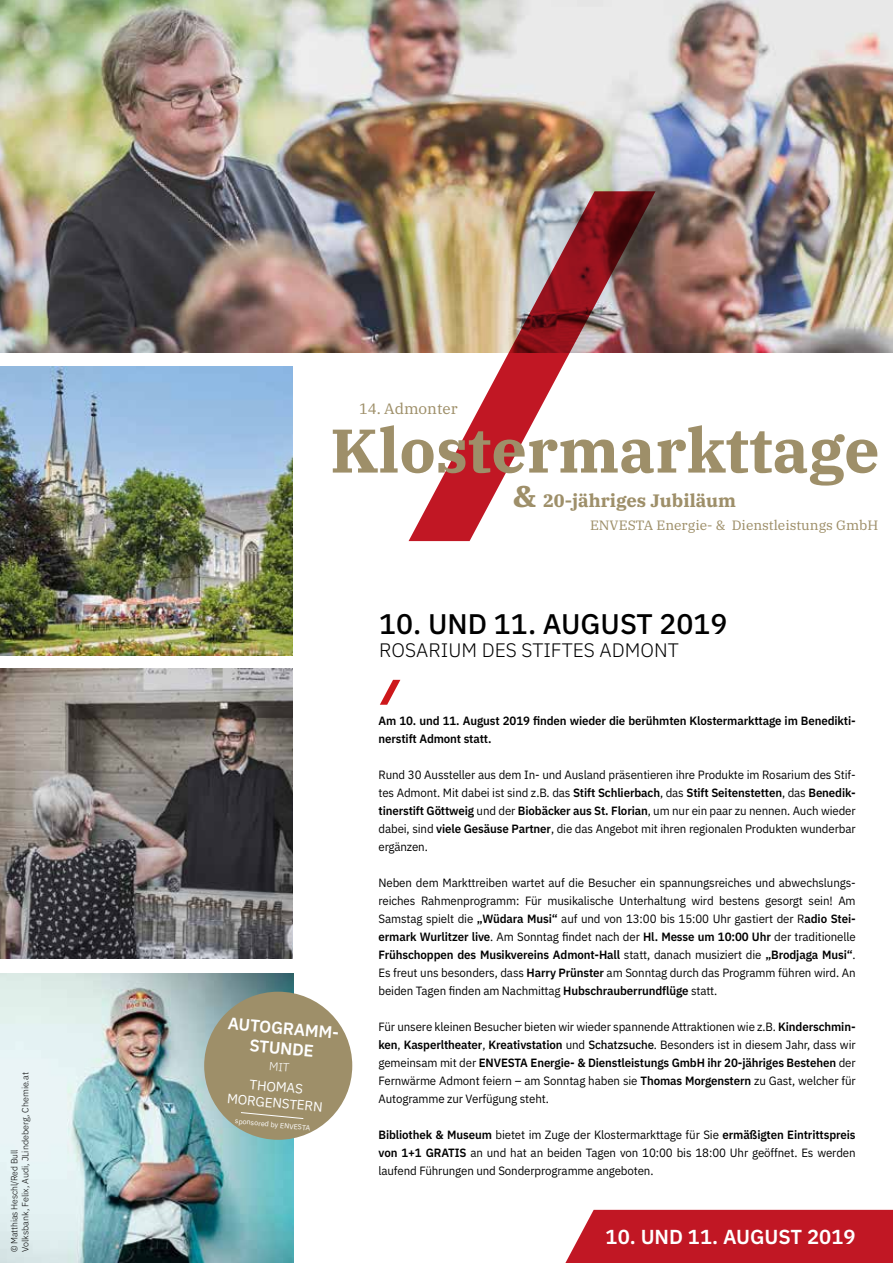
<style>
.page{position:relative;width:893px;height:1263px;background:#fff}
.page>*{position:absolute;margin:0;border:0;box-sizing:border-box;transform-origin:0 0}
.t1{font:700 61.5px "IBM Plex Serif";color:#9e8f69}
.t2{font:500 28.35px "IBM Plex Sans";color:#000}
.t3{font:600 20.25px "IBM Plex Sans";color:#fff}
.t4{font:300 19.5px "IBM Plex Sans";color:#000}
.t5{font:700 18px "IBM Plex Serif";color:#9e8f69}
.t6{font:600 16.8px/20.2px "IBM Plex Sans";color:#fff;text-align:center}
.t7{font:15px "IBM Plex Serif";color:#9e8f69}
.t8{font:13.5px "IBM Plex Serif";color:#9e8f69}
.t9{font:13.5px/16.2px "IBM Plex Sans";color:#fff;text-align:center}
.t10{font:12px/18px "IBM Plex Sans";letter-spacing:-.01em;color:#000;text-align:justify;scale:.96 1}
.t11{font:600 12px/18px "IBM Plex Sans";letter-spacing:-.01em;color:#000;scale:.96 1}
.t12{font:300 9px/10.8px "IBM Plex Sans";color:#000;scale:.96 1}
.t13{font:7.2px "IBM Plex Sans";color:#fff}
.s1{font-size:30px}
.s2{font-weight:600}
.s3{font-weight:500}
</style>
<div class="page">
<div style="left:565px;top:1210px;width:328px;height:53px;background:#c11724"></div>
<img style="left:0;top:0;width:893px;height:353px">
<img style="left:409px;top:191px;width:247px;height:350px">
<svg style="left:380px;top:680px;width:20px;height:25px"></svg>
<img style="left:0;top:366px;width:293px;height:289px">
<img style="left:0;top:668px;width:293px;height:290px">
<img style="left:0;top:974px;width:293px;height:289px">
<div style="left:204px;top:992px;width:148px;height:148px;background:#9e8f69;border-radius:50%"></div>
<svg style="left:241px;top:1112px;width:63px;height:7px"></svg>
<p class="t12" style="left:8px;top:1252px;width:189px;rotate:-90deg">© Matthias Heschl/Red Bull<br>Volksbank, Felix, Audi, JLindeberg, Chemie.at</p>
<p class="t7" style="left:359px;top:397px;width:100px">14. Admonter</p>
<h1 class="t1" style="left:330px;top:402px;width:551px">Klostermarkttage</h1>
<h3 class="t5" style="left:513px;top:486px;width:225px"><span class="s1">&amp;</span> 20-jähriges Jubiläum</h3>
<p class="t8" style="left:590px;top:515px;width:290px">ENVESTA Energie- &amp; Dienstleistungs GmbH</p>
<h3 class="t6" style="left:229px;top:1011px;width:115px;rotate:5deg">AUTOGRAMM-<br>STUNDE</h3>
<p class="t9" style="left:229px;top:1073px;width:97px;rotate:5deg">THOMAS<br>MORGENSTERN</p>
<p class="t13" style="left:236px;top:1115px;width:77px;rotate:6deg">sponsored by ENVESTA</p>
<h2 class="t2" style="left:379px;top:602px;width:350px">10. UND 11. AUGUST 2019</h2>
<h3 class="t4" style="left:379px;top:636px;width:301px">ROSARIUM DES STIFTES ADMONT</h3>
<p class="t11" style="left:378px;top:710px;width:499px">Am 10. und 11. August 2019 finden wieder die berühmten Klostermarkttage im Benedikti&shy;nerstift Admont statt.</p>
<p class="t10" style="left:378px;top:764px;width:499px">Rund 30 Aussteller aus dem In- und Ausland präsentieren ihre Produkte im Rosarium des Stif&shy;tes Admont. Mit dabei ist sind z.B. das <span class="s2">Stift Schlierbach</span>, das <span class="s2">Stift Seitenstetten</span>, das <span class="s2">Benedik&shy;tinerstift Göttweig</span> und der <span class="s2">Biobäcker aus St. Florian</span>, um nur ein paar zu nennen. Auch wieder dabei, sind <span class="s2">viele Gesäuse Partner</span>, die das Angebot mit ihren regionalen Produkten wunderbar ergänzen.</p>
<p class="t10" style="left:378px;top:872px;width:499px">Neben dem Markttreiben wartet auf die Besucher ein spannungsreiches und abwechslungs&shy;reiches Rahmenprogramm: Für musikalische Unterhaltung wird bestens gesorgt sein! Am Samstag spielt die <span class="s2">„Wüdara Musi“</span> auf und von 13:00 bis 15:00 Uhr gastiert der R<span class="s2">adio Stei&shy;ermark Wurlitzer live</span>. Am Sonntag findet nach der <span class="s2">Hl. Messe um 10:00 Uhr</span> der traditionelle <span class="s2">Frühschoppen des Musikvereins Admont-Hall</span> statt, danach musiziert die <span class="s2">„Brodjaga Musi“</span>.<br>Es freut uns besonders, dass <span class="s2">Harry Prünster</span> am Sonntag durch das Programm führen wird. An beiden Tagen finden am Nachmittag <span class="s2">Hubschrauberrundflüge</span> statt.</p>
<p class="t10" style="left:378px;top:1016px;width:499px">Für unsere kleinen Besucher bieten wir wieder spannende Attraktionen wie z.B. <span class="s2">Kinderschmin&shy;ken</span>, <span class="s2">Kasperltheater</span>, <span class="s2">Kreativstation</span> und <span class="s3">Schatzsuche</span>. Besonders ist in diesem Jahr, dass wir gemeinsam mit der <span class="s2">ENVESTA Energie- &amp; Dienstleistungs GmbH ihr 20-jähriges Bestehen</span> der Fernwärme Admont feiern – am Sonntag haben sie <span class="s2">Thomas Morgenstern</span> zu Gast, welcher für Autogramme zur Verfügung steht.</p>
<p class="t10" style="left:378px;top:1124px;width:499px"><span class="s2">Bibliothek &amp; Museum</span> bietet im Zuge der Klostermarkttage für Sie <span class="s2">ermäßigten Eintrittspreis von 1+1 GRATIS</span> an und hat an beiden Tagen von 10:00 bis 18:00 Uhr geöffnet. Es werden laufend Führungen und Sonderprogramme angeboten.</p>
<h3 class="t3" style="left:605px;top:1221px;width:252px">10. UND 11. AUGUST 2019</h3>
</div>
